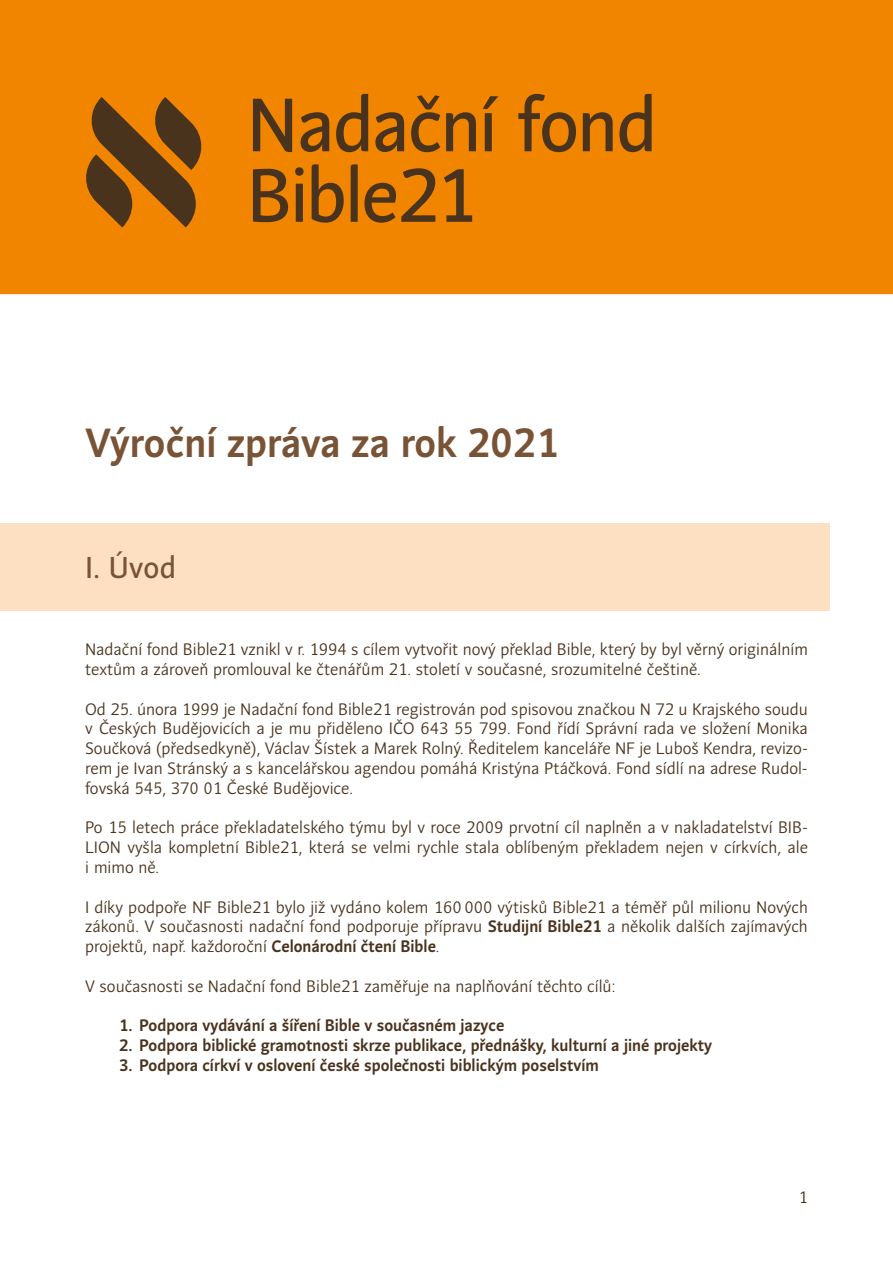
<style>
.page{position:relative;width:893px;height:1263px;background:#fff}
.page>*{position:absolute;margin:0;border:0;box-sizing:border-box;transform-origin:0 0}
.t1{font:75px/70.5px "Andulka Sans Text";letter-spacing:-.025em;color:#4a331d}
.t2{font:500 40.5px "Andulka Sans";color:#795336}
.t3{font:30px "Andulka Sans Text";color:#795336}
.t4{font:16.5px/19.8px "Andulka Sans";color:#4a331d;text-align:justify}
.t5{font:700 16.5px "Andulka Sans";color:#4a331d}
.s1{font-weight:700}
</style>
<div class="page">
<div style="left:0;top:0;width:893px;height:294px;background:#f18500"></div>
<div style="left:0;top:523px;width:829px;height:87px;background:#fde0c2"></div>
<svg style="left:86px;top:97px;width:115px;height:130px"></svg>
<h1 class="t1" style="left:247px;top:90px;width:412px">Nadační fond<br>Bible21</h1>
<h2 class="t2" style="left:85px;top:419px;width:475px">Výroční zpráva za rok 2021</h2>
<h3 class="t3" style="left:85px;top:549px;width:92px">I. Úvod</h3>
<p class="t4" style="left:85px;top:640px;width:724px">Nadační fond Bible21 vznikl v r. 1994 s cílem vytvořit nový překlad Bible, který by byl věrný originálním textům a zároveň promlouval ke čtenářům 21. století v současné, srozumitelné češtině.</p>
<p class="t4" style="left:85px;top:699px;width:724px">Od 25. února 1999 je Nadační fond Bible21 registrován pod spisovou značkou N 72 u Krajského soudu v Českých Budějovicích a je mu přiděleno IČO 643 55 799. Fond řídí Správní rada ve složení Monika Součková (předsedkyně), Václav Šístek a Marek Rolný. Ředitelem kanceláře NF je Luboš Kendra, revizo&shy;rem je Ivan Stránský a s kancelářskou agendou pomáhá Kristýna Ptáčková. Fond sídlí na adrese Rudol&shy;fovská 545, 370 01 České Budějovice.</p>
<p class="t4" style="left:85px;top:818px;width:724px">Po 15 letech práce překladatelského týmu byl v roce 2009 prvotní cíl naplněn a v nakladatelství BIB-LION vyšla kompletní Bible21, která se velmi rychle stala oblíbeným překladem nejen v církvích, ale i mimo ně.</p>
<p class="t4" style="left:85px;top:897px;width:724px">I díky podpoře NF Bible21 bylo již vydáno kolem 160 000 výtisků Bible21 a téměř půl milionu Nových zákonů. V současnosti nadační fond podporuje přípravu <span class="s1">Studijní Bible21</span> a několik dalších zajímavých projektů, např. každoroční <span class="s1">Celonárodní čtení Bible</span>.</p>
<p class="t4" style="left:85px;top:976px;width:532px">V současnosti se Nadační fond Bible21 zaměřuje na naplňování těchto cílů:</p>
<p class="t5" style="left:119px;top:1016px;width:387px">1. Podpora vydávání a šíření Bible v současném jazyce</p>
<p class="t5" style="left:119px;top:1035px;width:595px">2. Podpora biblické gramotnosti skrze publikace, přednášky, kulturní a jiné projekty</p>
<p class="t5" style="left:119px;top:1055px;width:481px">3. Podpora církví v oslovení české společnosti biblickým poselstvím</p>
<p class="t4" style="left:799px;top:1188px;width:11px">1</p>
</div>
